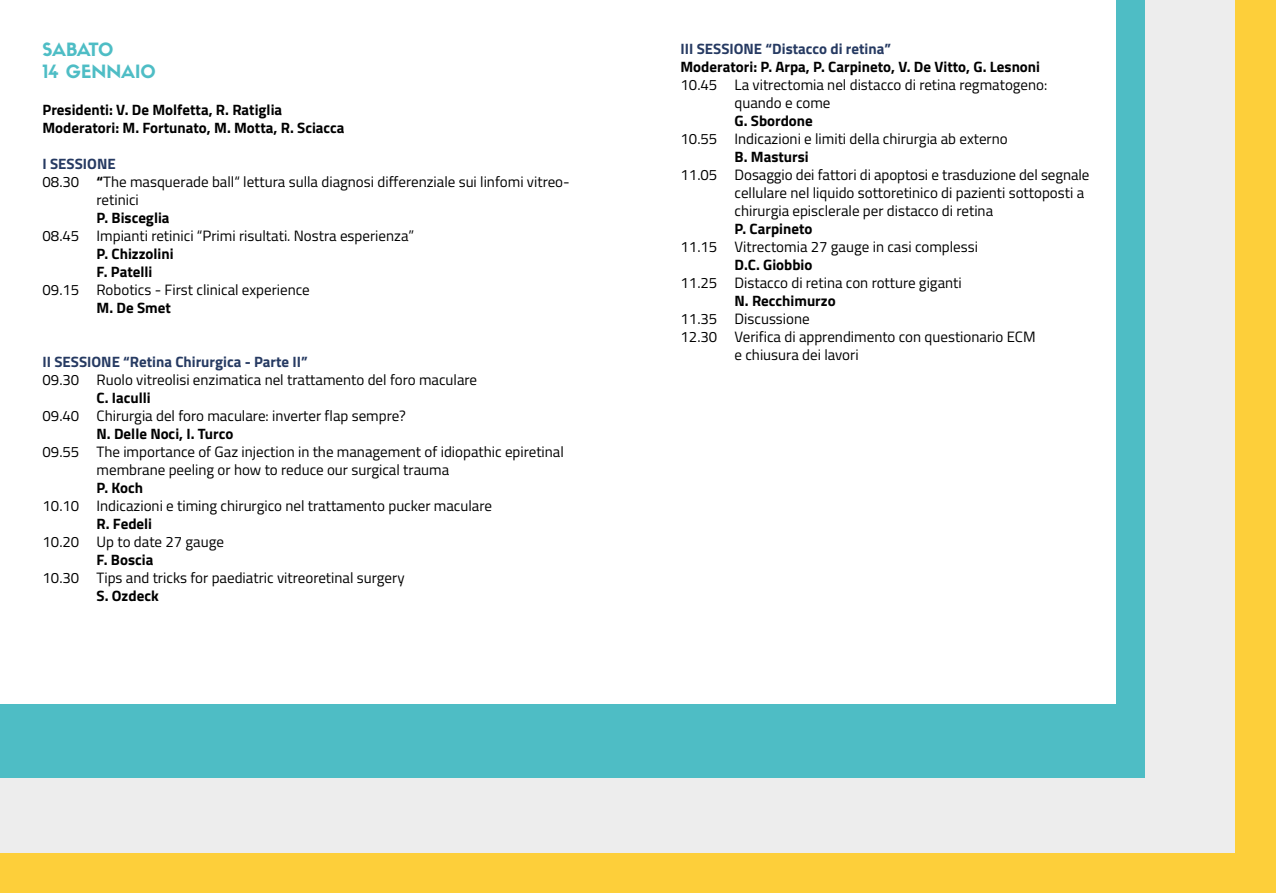
<style>
.page{position:relative;width:1276px;height:893px;background:#fdcf3a}
.page>*{position:absolute;margin:0;border:0;box-sizing:border-box;transform-origin:0 0}
.t1{font:18px/21.6px "Sifonn Basic";color:#4ebdc5}
.t2{font:15px/18px "Titillium";color:#000}
.t3{font:700 15px/18px "Titillium";color:#000}
.t4{font:700 15px "Titillium";color:#263a62}
.s1{font-weight:700}
</style>
<div class="page">
<div style="left:0;top:0;width:1234px;height:853px;background:#ededed"></div>
<div style="left:0;top:0;width:1144px;height:777px;background:#4ebdc5"></div>
<div style="left:0;top:0;width:1115px;height:704px;background:#fff"></div>
<p class="t1" style="left:43px;top:39px;width:115px">SABATO<br>14 GENNAIO</p>
<p class="t3" style="left:43px;top:100px;width:304px">Presidenti: V. De Molfetta, R. Ratiglia<br>Moderatori: M. Fortunato, M. Motta, R. Sciacca</p>
<p class="t4" style="left:43px;top:152px;width:75px">I SESSIONE</p>
<p class="t2" style="left:43px;top:172px;width:529px">08.30 <span class="s1">“</span>The masquerade ball“ lettura sulla diagnosi differenziale sui linfomi vitreo-</p>
<p class="t2" style="left:97px;top:190px;width:44px">retinici</p>
<p class="t3" style="left:97px;top:208px;width:75px">P. Bisceglia</p>
<p class="t2" style="left:43px;top:226px;width:373px">08.45 Impianti retinici “Primi risultati. Nostra esperienza”</p>
<p class="t3" style="left:97px;top:244px;width:79px">P. Chizzolini<br>F. Patelli</p>
<p class="t2" style="left:43px;top:280px;width:269px">09.15 Robotics - First clinical experience</p>
<p class="t3" style="left:97px;top:298px;width:76px">M. De Smet</p>
<p class="t4" style="left:43px;top:350px;width:267px">II SESSIONE “Retina Chirurgica - Parte II”</p>
<p class="t2" style="left:43px;top:370px;width:436px">09.30 Ruolo vitreolisi enzimatica nel trattamento del foro maculare</p>
<p class="t3" style="left:97px;top:388px;width:56px">C. Iaculli</p>
<p class="t2" style="left:43px;top:406px;width:365px">09.40 Chirurgia del foro maculare: inverter flap sempre?</p>
<p class="t3" style="left:97px;top:424px;width:138px">N. Delle Noci, I. Turco</p>
<p class="t2" style="left:97px;top:442px;width:469px;text-indent:-54px">09.55 The importance of Gaz injection in the management of idiopathic epiretinal membrane peeling or how to reduce our surgical trauma</p>
<p class="t3" style="left:97px;top:478px;width:48px">P. Koch</p>
<p class="t2" style="left:43px;top:496px;width:451px">10.10 Indicazioni e timing chirurgico nel trattamento pucker maculare</p>
<p class="t3" style="left:97px;top:514px;width:57px">R. Fedeli</p>
<p class="t2" style="left:43px;top:532px;width:183px">10.20 Up to date 27 gauge</p>
<p class="t3" style="left:97px;top:550px;width:58px">F. Boscia</p>
<p class="t2" style="left:43px;top:568px;width:363px">10.30 Tips and tricks for paediatric vitreoretinal surgery</p>
<p class="t3" style="left:97px;top:586px;width:64px">S. Ozdeck</p>
<p class="t4" style="left:680px;top:37px;width:212px">III SESSIONE “Distacco di retina”</p>
<p class="t3" style="left:680px;top:57px;width:361px">Moderatori: P. Arpa, P. Carpineto, V. De Vitto, G. Lesnoni</p>
<p class="t2" style="left:734px;top:75px;width:314px;text-indent:-54px">10.45 La vitrectomia nel distacco di retina regmatogeno: quando e come</p>
<p class="t3" style="left:734px;top:111px;width:80px">G. Sbordone</p>
<p class="t2" style="left:680px;top:129px;width:329px">10.55 Indicazioni e limiti della chirurgia ab externo</p>
<p class="t3" style="left:734px;top:147px;width:76px">B. Mastursi</p>
<p class="t2" style="left:734px;top:165px;width:356px;text-indent:-54px">11.05 Dosaggio dei fattori di apoptosi e trasduzione del segnale cellulare nel liquido sottoretinico di pazienti sottoposti a chirurgia episclerale per distacco di retina</p>
<p class="t3" style="left:734px;top:219px;width:79px">P. Carpineto</p>
<p class="t2" style="left:680px;top:237px;width:299px">11.15 Vitrectomia 27 gauge in casi complessi</p>
<p class="t3" style="left:734px;top:255px;width:79px">D.C. Giobbio</p>
<p class="t2" style="left:680px;top:273px;width:283px">11.25 Distacco di retina con rotture giganti</p>
<p class="t3" style="left:734px;top:291px;width:103px">N. Recchimurzo</p>
<p class="t2" style="left:680px;top:309px;width:131px">11.35 Discussione</p>
<p class="t2" style="left:680px;top:327px;width:357px">12.30 Verifica di apprendimento con questionario ECM</p>
<p class="t2" style="left:734px;top:345px;width:126px">e chiusura dei lavori</p>
</div>
